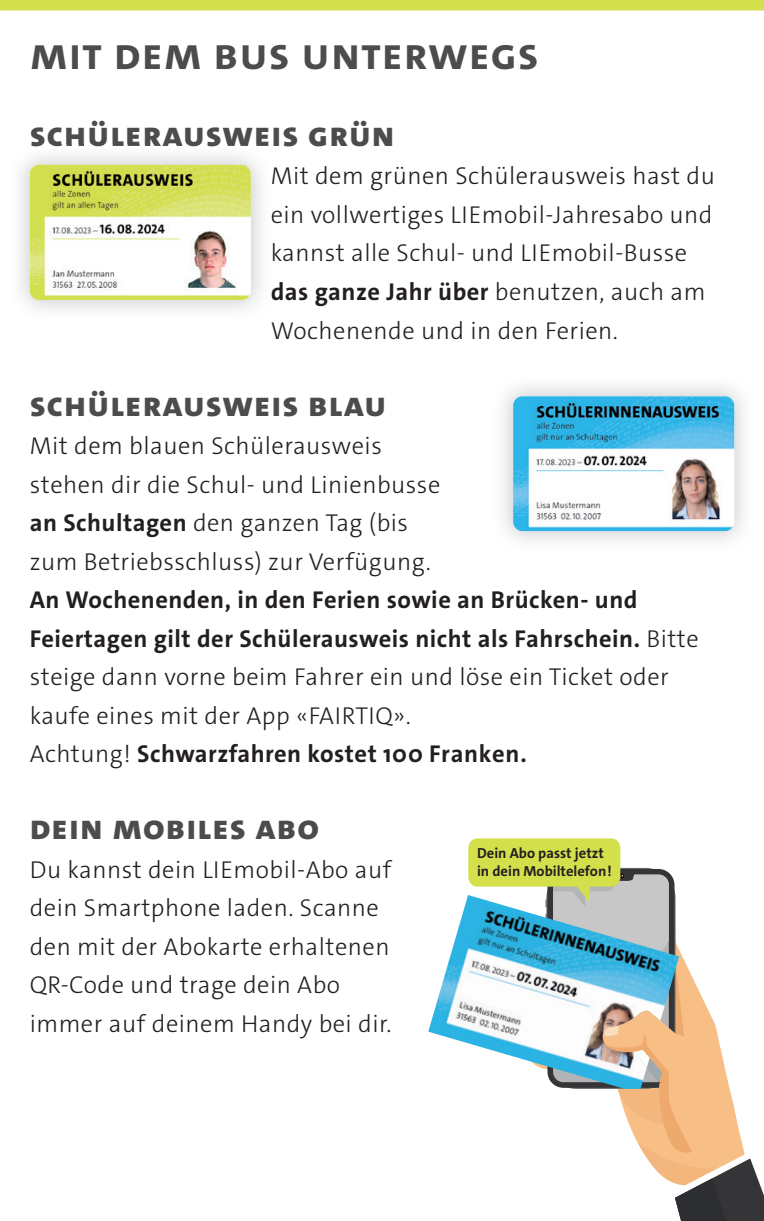
<style>
.page{position:relative;width:764px;height:1221px;background:#fff}
.page>*{position:absolute;margin:0;border:0;box-sizing:border-box;transform-origin:0 0}
.t1{font:700 45.5px "The Sans C4 s";letter-spacing:.02em;color:#4b4c4d}
.t2{font:800 35px "The Sans C4 s";letter-spacing:.03em;color:#4b4c4d}
.t3{font:300 24.5px/38.5px "The Sans C4 s";letter-spacing:.02em;color:#231f20}
.t4{font:700 24.5px/38.5px "The Sans C4 s";letter-spacing:.02em;color:#231f20}
.t5{font:700 14.7px/17.5px "The Sans C4 s";color:#231f20}
.s1{font-weight:700}
.s2{font-weight:300}
</style>
<div class="page">
<div style="left:0;top:0;width:764px;height:10px;background:#d4df4c"></div>
<img style="left:502px;top:385px;width:243px;height:157px">
<img style="left:513px;top:396px;width:221px;height:135px">
<img style="left:19px;top:146px;width:243px;height:164px">
<img style="left:31px;top:144px;width:238px;height:2px">
<img style="left:30px;top:165px;width:221px;height:135px">
<img style="left:428px;top:895px;width:40px;height:149px">
<svg style="left:468px;top:838px;width:296px;height:382px"></svg>
<h1 class="t1" style="left:30px;top:24px;width:511px">Mit deM Bus unterwegs</h1>
<h2 class="t2" style="left:30px;top:112px;width:366px">schülerausweis grün</h2>
<p class="t3" style="left:271px;top:157px;width:446px">Mit dem grünen Schülerausweis hast du ein vollwertiges LIEmobil-Jahresabo und kannst alle Schul- und LIEmobil-Busse <span class="s1">das ganze Jahr über</span> benutzen, auch am Wochenende und in den Ferien.</p>
<h2 class="t2" style="left:30px;top:381px;width:358px">schülerausweis blau</h2>
<p class="t3" style="left:30px;top:427px;width:412px">Mit dem blauen Schülerausweis stehen dir die Schul- und Linienbusse <span class="s1">an Schultagen</span> den ganzen Tag (bis zum Betriebsschluss) zur Verfügung.</p>
<p class="t4" style="left:30px;top:580px;width:671px">An Wochenenden, in den Ferien sowie an Brücken- und Feiertagen gilt der Schülerausweis nicht als Fahrschein. <span class="s2">Bitte steige dann vorne beim Fahrer ein und löse ein Ticket oder kaufe eines mit der App «FAIRTIQ».<br>Achtung!</span> Schwarzfahren kostet 100 Franken.</p>
<h2 class="t2" style="left:30px;top:805px;width:291px">dein Mobiles abo</h2>
<p class="t3" style="left:30px;top:850px;width:364px">Du kannst dein LIEmobil-Abo auf dein Smartphone laden. Scanne den mit der Abokarte erhaltenen<br>QR-Code und trage dein Abo immer auf deinem Handy bei dir.</p>
<p class="t5" style="left:477px;top:845px;width:136px">Dein Abo passt jetzt in dein Mobiltelefon!</p>
</div>
